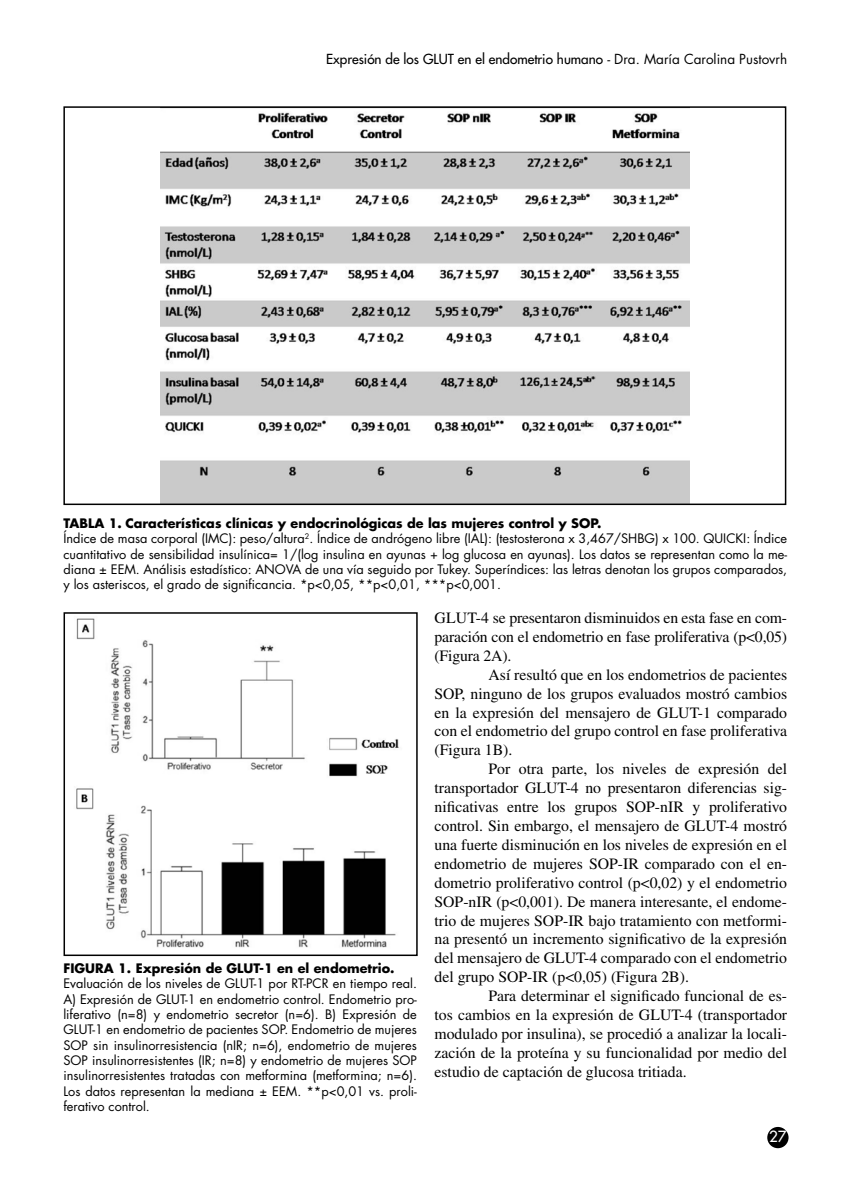
<style>
.page{position:relative;width:851px;height:1191px;background:#fff}
.page>*{position:absolute;margin:0;border:0;box-sizing:border-box;transform-origin:0 0}
.t1{font:15.75px/18.9px "Times LT Std";color:#000;text-align:justify}
.t2{font:500 15px "Futura Std";color:#fff}
.t3{font:500 13.5px "Futura Std";color:#000}
.t4{font:12.75px/15.3px "Futura Std";color:#000}
.t5{font:700 12.75px "Futura Std";color:#000}
.s1{font-weight:400}
.s2{font-weight:700}
</style>
<div class="page">
<div style="left:767px;top:1127px;width:21px;height:21px;background:#000;border-radius:50%"></div>
<img style="left:160px;top:112px;width:529px;height:390px">
<div style="left:63px;top:106px;width:723px;height:399px;border:2px solid #000"></div>
<img style="left:76px;top:618px;width:323px;height:330px">
<div style="left:63px;top:612px;width:354px;height:344px;border:2px solid #000"></div>
<p class="t3" style="left:326px;top:51px;width:462px">Expresión de los GLUT en el endometrio humano <span class="s1">- Dra. María Carolina Pustovrh</span></p>
<p class="t4" style="left:63px;top:516px;width:725px"><span class="s2">TABLA 1. Características clínicas y endocrinológicas de las mujeres control y SOP.<br></span>Índice de masa corporal (IMC): peso/altura<sup>2</sup>. Índice de andrógeno libre (IAL): (testosterona x 3,467/SHBG) x 100. QUICKI: Índice cuantitativo de sensibilidad insulínica= 1/(log insulina en ayunas + log glucosa en ayunas). Los datos se representan como la me&shy;diana ± EEM. Análisis estadístico: ANOVA de una vía seguido por Tukey. Superíndices: las letras denotan los grupos comparados, y los asteriscos, el grado de significancia. *p&lt;0,05, **p&lt;0,01, ***p&lt;0,001.</p>
<p class="t5" style="left:63px;top:959px;width:332px">FIGURA 1. Expresión de GLUT-1 en el endometrio.</p>
<p class="t4" style="left:63px;top:976px;width:355px;text-align:justify">Evaluación de los niveles de GLUT-1 por RT-PCR en tiempo real.<br>A) Expresión de GLUT-1 en endometrio control. Endometrio pro&shy;liferativo (n=8) y endometrio secretor (n=6). B) Expresión de GLUT-1 en endometrio de pacientes SOP. Endometrio de mujeres SOP sin insulinorresistencia (nIR; n=6), endometrio de mujeres SOP insulinorresistentes (IR; n=8) y endometrio de mujeres SOP insulinorresistentes tratadas con metformina (metformina; n=6).<br>Los datos representan la mediana ± EEM. **p&lt;0,01 vs. proli&shy;ferativo control.</p>
<p class="t1" style="left:434px;top:608px;width:354px">GLUT-4 se presentaron disminuidos en esta fase en com&shy;paración con el endometrio en fase proliferativa (p&lt;0,05) (Figura 2A).</p>
<p class="t1" style="left:434px;top:665px;width:354px;text-indent:54px">Así resultó que en los endometrios de pacientes SOP, ninguno de los grupos evaluados mostró cambios en la expresión del mensajero de GLUT-1 comparado con el endometrio del grupo control en fase proliferativa (Figura 1B).</p>
<p class="t1" style="left:434px;top:759px;width:354px;text-indent:54px">Por otra parte, los niveles de expresión del transportador GLUT-4 no presentaron diferencias sig&shy;nificativas entre los grupos SOP-nIR y proliferativo control. Sin embargo, el mensajero de GLUT-4 mostró una fuerte disminución en los niveles de expresión en el endometrio de mujeres SOP-IR comparado con el en&shy;dometrio proliferativo control (p&lt;0,02) y el endometrio SOP-nIR (p&lt;0,001). De manera interesante, el endome&shy;trio de mujeres SOP-IR bajo tratamiento con metformi&shy;na presentó un incremento significativo de la expresión del mensajero de GLUT-4 comparado con el endometrio del grupo SOP-IR (p&lt;0,05) (Figura 2B).</p>
<p class="t1" style="left:434px;top:986px;width:354px;text-indent:54px">Para determinar el significado funcional de es&shy;tos cambios en la expresión de GLUT-4 (transportador modulado por insulina), se procedió a analizar la locali&shy;zación de la proteína y su funcionalidad por medio del estudio de captación de glucosa tritiada.</p>
<p class="t2" style="left:769px;top:1127px;width:19px">27</p>
</div>
